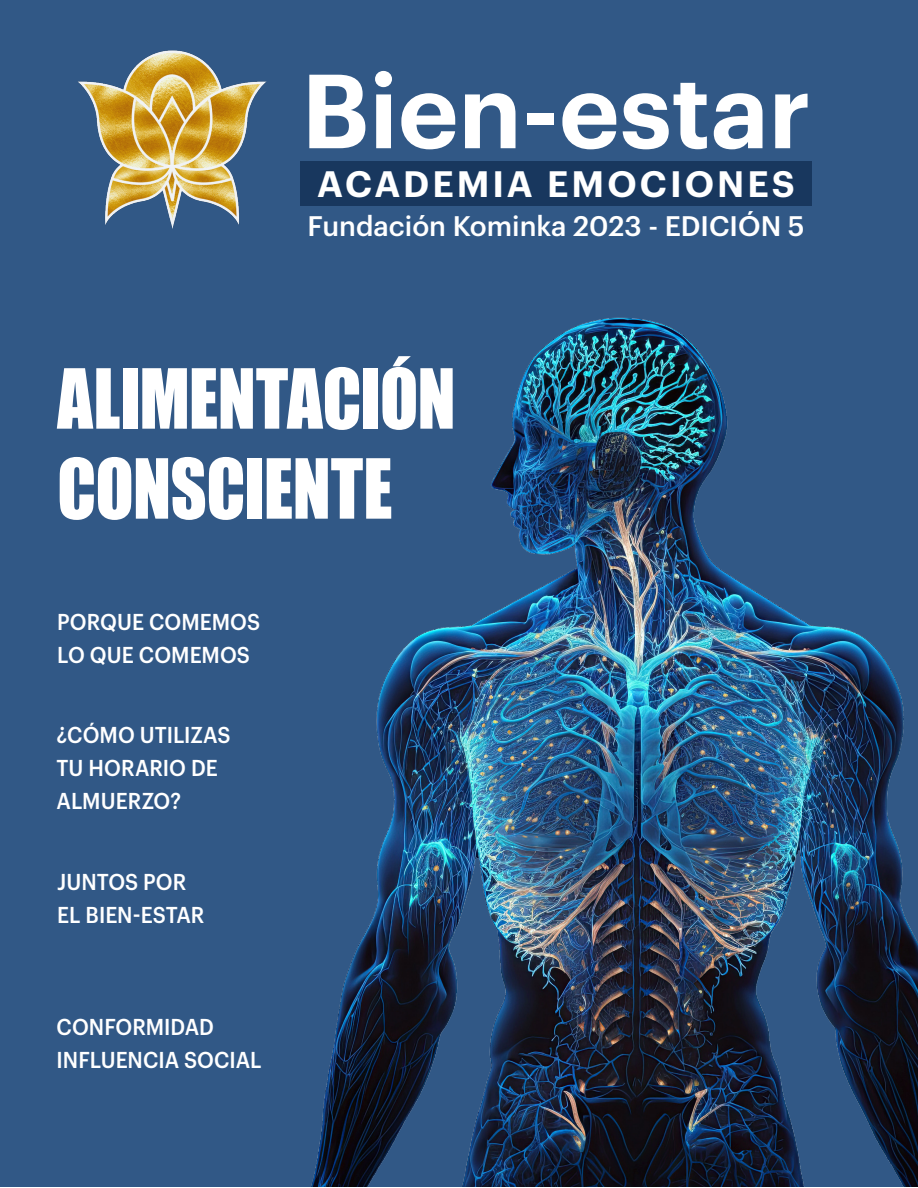
<style>
.page{position:relative;width:918px;height:1188px;background:#fff}
.page>*{position:absolute;margin:0;border:0;box-sizing:border-box;transform-origin:0 0}
.t1{font:600 102.9px "Graphik";color:#fff}
.t2{font:76.5px "Impact";letter-spacing:-.01em;color:#fff;scale:.92 1}
.t3{font:600 36px "Graphik";letter-spacing:.085em;color:#fff}
.t4{font:500 27.75px "Graphik";color:#fff}
.t5{font:500 22.5px/33px "Graphik";color:#fff;scale:.92 1}
</style>
<div class="page">
<div style="left:0;top:0;width:918px;height:1187px;background:#315886"></div>
<img style="left:311px;top:317px;width:607px;height:870px">
<div style="left:300px;top:161px;width:512px;height:44px;background:#18375e"></div>
<img style="left:78px;top:50px;width:189px;height:179px">
<p class="t1" style="left:301px;top:32px;width:511px">Bien-estar</p>
<p class="t3" style="left:317px;top:156px;width:479px">ACADEMIA EMOCIONES</p>
<p class="t4" style="left:308px;top:204px;width:499px">Fundación Kominka 2023 - EDICIÓN 5</p>
<p class="t2" style="left:57px;top:339px;width:435px">ALIMENTACIÓN</p>
<p class="t2" style="left:57px;top:429px;width:366px">CONSCIENTE</p>
<p class="t5" style="left:57px;top:603px;width:222px">PORQUE COMEMOS<br>LO QUE COMEMOS</p>
<p class="t5" style="left:57px;top:717px;width:191px">¿CÓMO UTILIZAS<br>TU HORARIO DE<br>ALMUERZO?</p>
<p class="t5" style="left:57px;top:863px;width:161px">JUNTOS POR<br>EL BIEN-ESTAR</p>
<p class="t5" style="left:57px;top:1009px;width:172px">CONFORMIDAD</p>
<p class="t5" style="left:57px;top:1042px;width:224px">INFLUENCIA SOCIAL</p>
</div>
